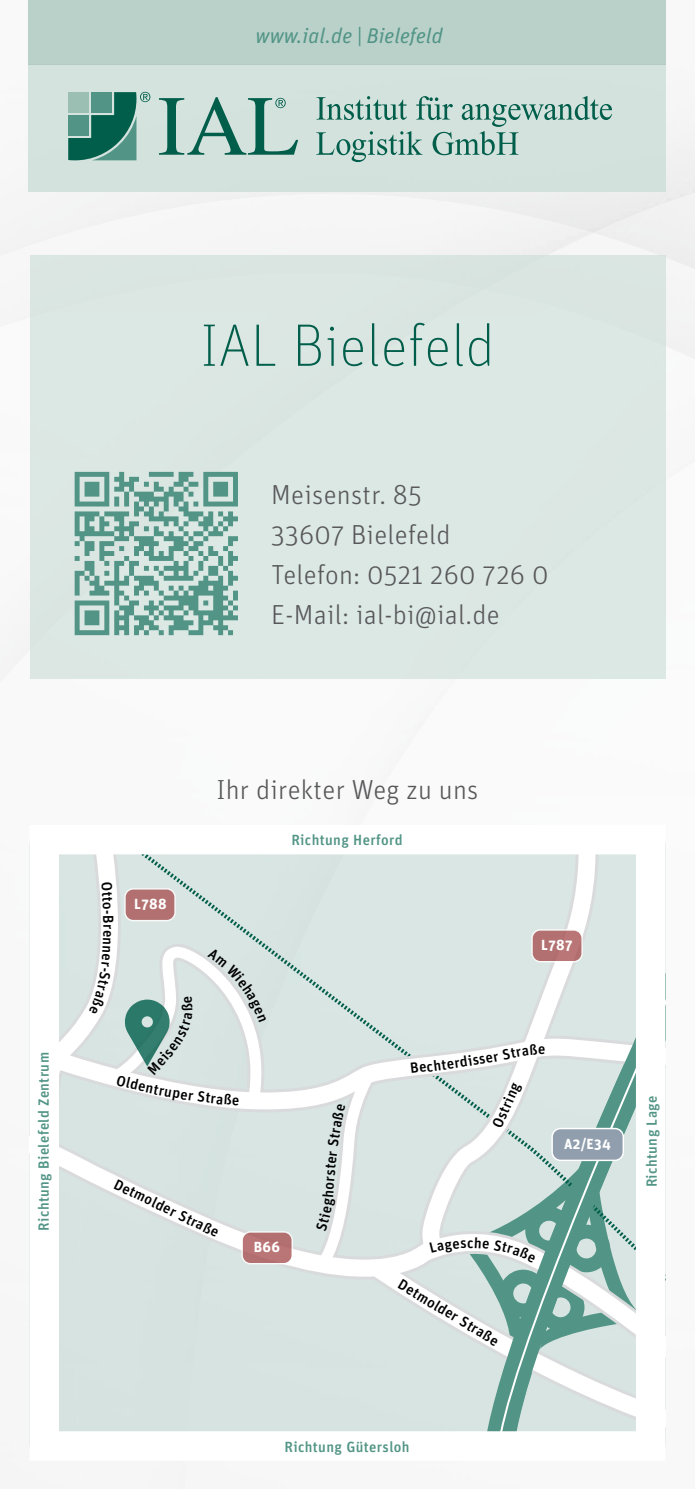
<style>
.page{position:relative;width:695px;height:1489px;background:#fff}
.page>*{position:absolute;margin:0;border:0;box-sizing:border-box;transform-origin:0 0}
.t1{font:100 60px "Unit OT";color:#005e4a}
.t2{font:300 27.5px/40px "Unit OT";letter-spacing:.01em;color:#58585a}
.t3{font:italic 21.25px "Unit OT";color:#529586}
.t4{font:500 14.75px "Unit OT";letter-spacing:.025em;color:#529586}
.t5{font:500 14.75px "Unit OT";color:#000}
.t6{font:700 14.5px "Unit OT";letter-spacing:.025em;color:#fff}
</style>
<div class="page">
<img style="left:76px;top:678px;width:558px;height:810px">
<div style="left:620px;top:192px;width:74px;height:173px;background:#f1f1f1"></div>
<img style="left:657px;top:0;width:37px;height:206px">
<div style="left:28px;top:64px;width:637px;height:128px;background:#d4e2de"></div>
<div style="left:30px;top:255px;width:635px;height:423px;background:#dce8e4"></div>
<div style="left:28px;top:0;width:637px;height:64px;background:#bad1ca"></div>
<svg style="left:316px;top:96px;width:296px;height:66px"></svg>
<svg style="left:159px;top:97px;width:139px;height:58px"></svg>
<svg style="left:68px;top:92px;width:82px;height:68px"></svg>
<div style="left:91px;top:92px;width:21px;height:21px;background:#529586"></div>
<div style="left:68px;top:92px;width:21px;height:21px;background:#9cbfb4"></div>
<div style="left:68px;top:115px;width:21px;height:21px;background:#529586"></div>
<svg style="left:60px;top:855px;width:575px;height:575px;background:#dae5e3"></svg>
<svg style="left:483px;top:923px;width:152px;height:507px;background:#d4e2df"></svg>
<svg style="left:498px;top:963px;width:137px;height:467px;background:#bbd3ce"></svg>
<div style="left:552px;top:1128px;width:71px;height:32px;background:#909ead;border-radius:8px"></div>
<div style="left:551px;top:1127px;width:73px;height:33px;border:1px solid #fff;border-radius:8px"></div>
<div style="left:242px;top:1231px;width:50px;height:32px;background:#ba7676;border-radius:8px"></div>
<div style="left:241px;top:1230px;width:52px;height:34px;border:1px solid #fff;border-radius:8px"></div>
<div style="left:125px;top:888px;width:50px;height:32px;background:#b27170;border-radius:8px"></div>
<div style="left:124px;top:888px;width:52px;height:33px;border:1px solid #fff;border-radius:8px"></div>
<div style="left:532px;top:929px;width:50px;height:32px;background:#b27170;border-radius:8px"></div>
<div style="left:531px;top:929px;width:51px;height:33px;border:1px solid #fff;border-radius:8px"></div>
<svg style="left:75px;top:472px;width:163px;height:163px"></svg>
<svg style="left:101px;top:881px;width:13px;height:41px"></svg>
<svg style="left:411px;top:1054px;width:82px;height:19px"></svg>
<svg style="left:522px;top:1043px;width:22px;height:13px"></svg>
<svg style="left:315px;top:1103px;width:30px;height:128px"></svg>
<svg style="left:89px;top:930px;width:177px;height:175px"></svg>
<svg style="left:429px;top:1239px;width:37px;height:13px"></svg>
<svg style="left:475px;top:1236px;width:60px;height:26px"></svg>
<p class="t3" style="left:255px;top:23px;width:188px">www.ial.de | Bielefeld</p>
<h1 class="t1" style="left:200px;top:311px;width:296px">IAL Bielefeld</h1>
<p class="t2" style="left:271px;top:475px;width:279px">Meisenstr. 85<br>33607 Bielefeld<br>Telefon: 0521 260 726 0<br>E-Mail: ial-bi@ial.de</p>
<p class="t4" style="left:35px;top:1230px;width:180px;rotate:-90deg">Richtung Bielefeld Zentrum</p>
<p class="t5" style="left:117px;top:924px;width:7px;rotate:90deg">r</p>
<p class="t6" style="left:134px;top:895px;width:34px">L788</p>
<p class="t2" style="left:216px;top:770px;width:263px">Ihr direkter Weg zu uns</p>
<p class="t4" style="left:291px;top:831px;width:113px">Richtung Herford</p>
<p class="t6" style="left:541px;top:936px;width:33px">L787</p>
<p class="t5" style="left:119px;top:1174px;width:116px;rotate:26deg">Detmolder Straße</p>
<p class="t6" style="left:254px;top:1238px;width:28px">B66</p>
<p class="t5" style="left:491px;top:1047px;width:30px;rotate:-11deg">r Str</p>
<p class="t5" style="left:488px;top:1123px;width:50px;rotate:-66deg">Ostring</p>
<p class="t5" style="left:467px;top:1233px;width:8px">c</p>
<p class="t5" style="left:404px;top:1274px;width:116px;rotate:31deg">Detmolder Straße</p>
<p class="t4" style="left:284px;top:1437px;width:127px">Richtung Gütersloh</p>
<p class="t6" style="left:564px;top:1134px;width:48px">A2/E34</p>
<p class="t4" style="left:642px;top:1187px;width:93px;rotate:-90deg">Richtung Lage</p>
</div>
